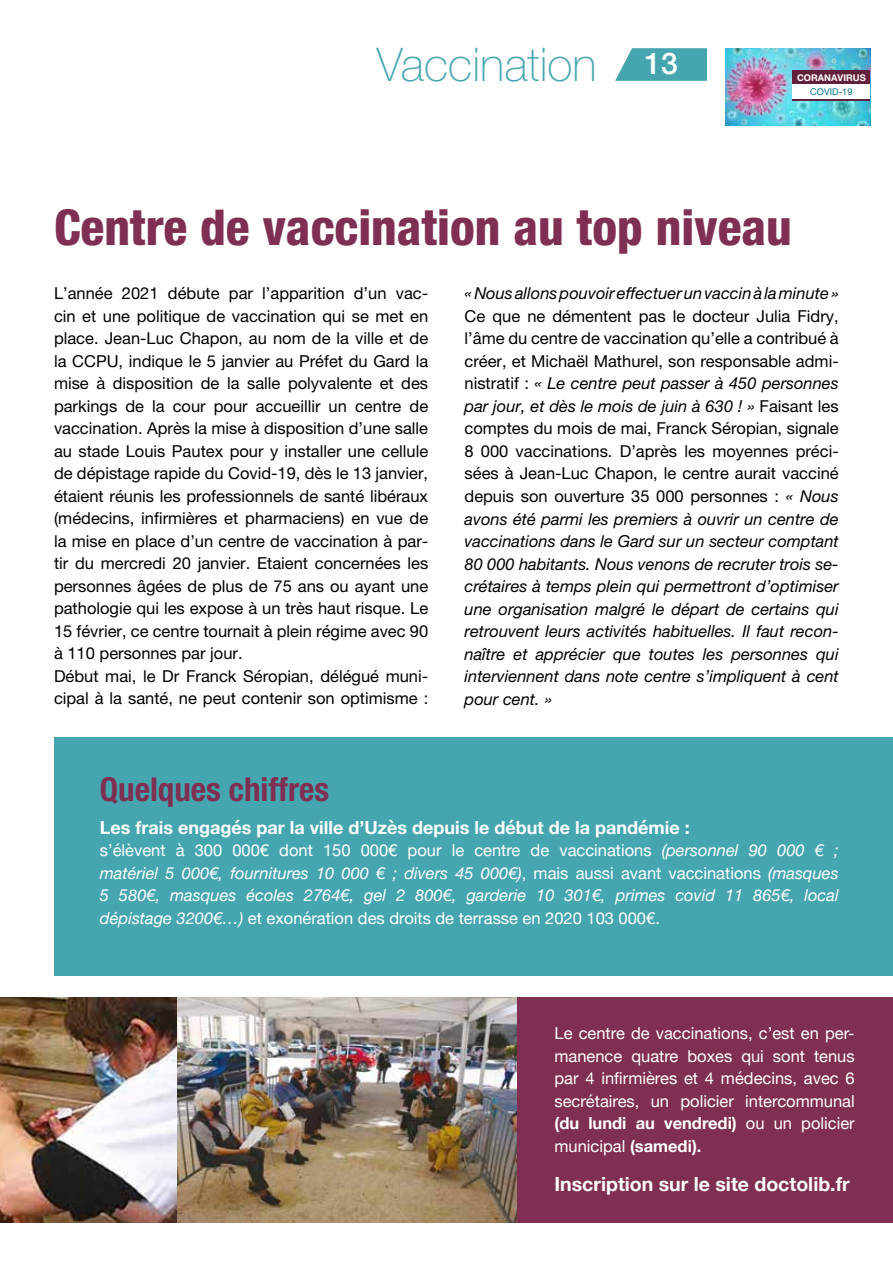
<style>
.page{position:relative;width:893px;height:1263px;background:#fff}
.page>*{position:absolute;margin:0;border:0;box-sizing:border-box;transform-origin:0 0}
.t1{font:800 condensed 49.5px "Helvetica Neue LT Pro";color:#7f2f52}
.t2{font:100 46.5px "Helvetica Neue LT Pro";color:#46a6af}
.t3{font:700 condensed 33px "Helvetica Neue LT Pro";color:#7f2f52}
.t4{font:700 19.5px "Helvetica Neue";color:#fff}
.t5{font:700 18px "Helvetica Neue";color:#fff}
.t6{font:italic 16.5px/22.5px "Helvetica Neue LT Pro";color:#000;text-align:justify}
.t7{font:16.5px/22.5px "Helvetica Neue LT Pro";color:#000}
.t8{font:italic 16.5px/22.5px "Helvetica Neue";color:#fff;text-align:justify}
.t9{font:16.5px/22.5px "Helvetica Neue";color:#fff;text-align:justify}
.t10{font:700 9.3px "Helvetica Neue LT Pro";color:#fff}
.t11{font:9.3px "Helvetica Neue LT Pro";color:#00748c}
.s1{font-weight:500;font-size:30px;color:#fff}
.s2{font-style:normal}
.s3{font-weight:700}
</style>
<div class="page">
<svg style="left:615px;top:48px;width:92px;height:33px;background:#59afb7"></svg>
<img style="left:725px;top:48px;width:145px;height:77px">
<div style="left:793px;top:70px;width:77px;height:31px;background:#63203c"></div>
<div style="left:793px;top:84px;width:77px;height:15px;background:#fff"></div>
<div style="left:54px;top:737px;width:839px;height:238px;background:#46a6af"></div>
<img style="left:0;top:997px;width:517px;height:226px">
<div style="left:517px;top:997px;width:376px;height:226px;background:#7f2f52"></div>
<h2 class="t2" style="left:377px;top:37px;width:303px">Vaccination <span class="s1">13</span></h2>
<p class="t10" style="left:797px;top:71px;width:70px">CORANAVIRUS</p>
<p class="t11" style="left:810px;top:86px;width:44px">COVID-19</p>
<h1 class="t1" style="left:54px;top:196px;width:739px">Centre de vaccination au top niveau</h1>
<p class="t7" style="left:54px;top:282px;width:376px">L’année 2021 débute par l’apparition d’un vac&shy;cin et une politique de vaccination qui se met en place. Jean-Luc Chapon, au nom de la ville et de la CCPU, indique le 5 janvier au Préfet du Gard la mise à disposition de la salle polyvalente et des parkings de la cour pour accueillir un centre de vaccination. Après la mise à disposition d’une salle au stade Louis Pautex pour y installer une cellule de dépistage rapide du Covid-19, dès le 13 janvier, étaient réunis les professionnels de santé libéraux (médecins, infirmières et pharmaciens) en vue de la mise en place d’un centre de vaccination à par&shy;tir du mercredi 20 janvier. Etaient concernées les personnes âgées de plus de 75 ans ou ayant une pathologie qui les expose à un très haut risque. Le 15 février, ce centre tournait à plein régime avec 90 à 110 personnes par jour.<br>Début mai, le Dr Franck Séropian, délégué muni&shy;cipal à la santé, ne peut contenir son optimisme :</p>
<p class="t6" style="left:465px;top:282px;width:376px">« Nous allons pouvoir effectuer un vaccin à la minute »</p>
<p class="t6" style="left:465px;top:305px;width:376px"><span class="s2">Ce que ne démentent pas le docteur Julia Fidry, l’âme du centre de vaccination qu’elle a contribué à créer, et Michaël Mathurel, son responsable admi&shy;nistratif :</span> « Le centre peut passer à 450 personnes par jour, et dès le mois de juin à 630 ! » <span class="s2">Faisant les comptes du mois de mai, Franck Séropian, signale 8 000 vaccinations. D’après les moyennes préci&shy;sées à Jean-Luc Chapon, le centre aurait vacciné depuis son ouverture 35 000 personnes :</span> « Nous avons été parmi les premiers à ouvrir un centre de vaccinations dans le Gard sur un secteur comptant 80 000 habitants. Nous venons de recruter trois se&shy;crétaires à temps plein qui permettront d’optimiser une organisation malgré le départ de certains qui retrouvent leurs activités habituelles. Il faut recon&shy;naître et apprécier que toutes les personnes qui interviennent dans note centre s’impliquent à cent pour cent. »</p>
<h3 class="t3" style="left:100px;top:770px;width:231px">Quelques chiffres</h3>
<p class="t5" style="left:100px;top:813px;width:591px">Les frais engagés par la ville d’Uzès depuis le début de la pandémie :</p>
<p class="t8" style="left:100px;top:840px;width:740px"><span class="s2">s’élèvent à 300 000€ dont 150 000€ pour le centre de vaccinations</span> (personnel 90 000 € ; matériel 5 000€, fournitures 10 000 € ; divers 45 000€)<span class="s2">, mais aussi avant vaccinations</span> (masques 5 580€, masques écoles 2764€, gel 2 800€, garderie 10 301€, primes covid 11 865€, local dépistage 3200€…) <span class="s2">et exonération des droits de terrasse en 2020 103 000€.</span></p>
<p class="t9" style="left:554px;top:1023px;width:302px">Le centre de vaccinations, c’est en per&shy;manence quatre boxes qui sont tenus par 4 infirmières et 4 médecins, avec 6 secrétaires, un policier intercommunal <span class="s3">(du lundi au vendredi)</span> ou un policier municipal <span class="s3">(samedi).</span></p>
<p class="t4" style="left:554px;top:1168px;width:297px">Inscription sur le site doctolib.fr</p>
</div>
